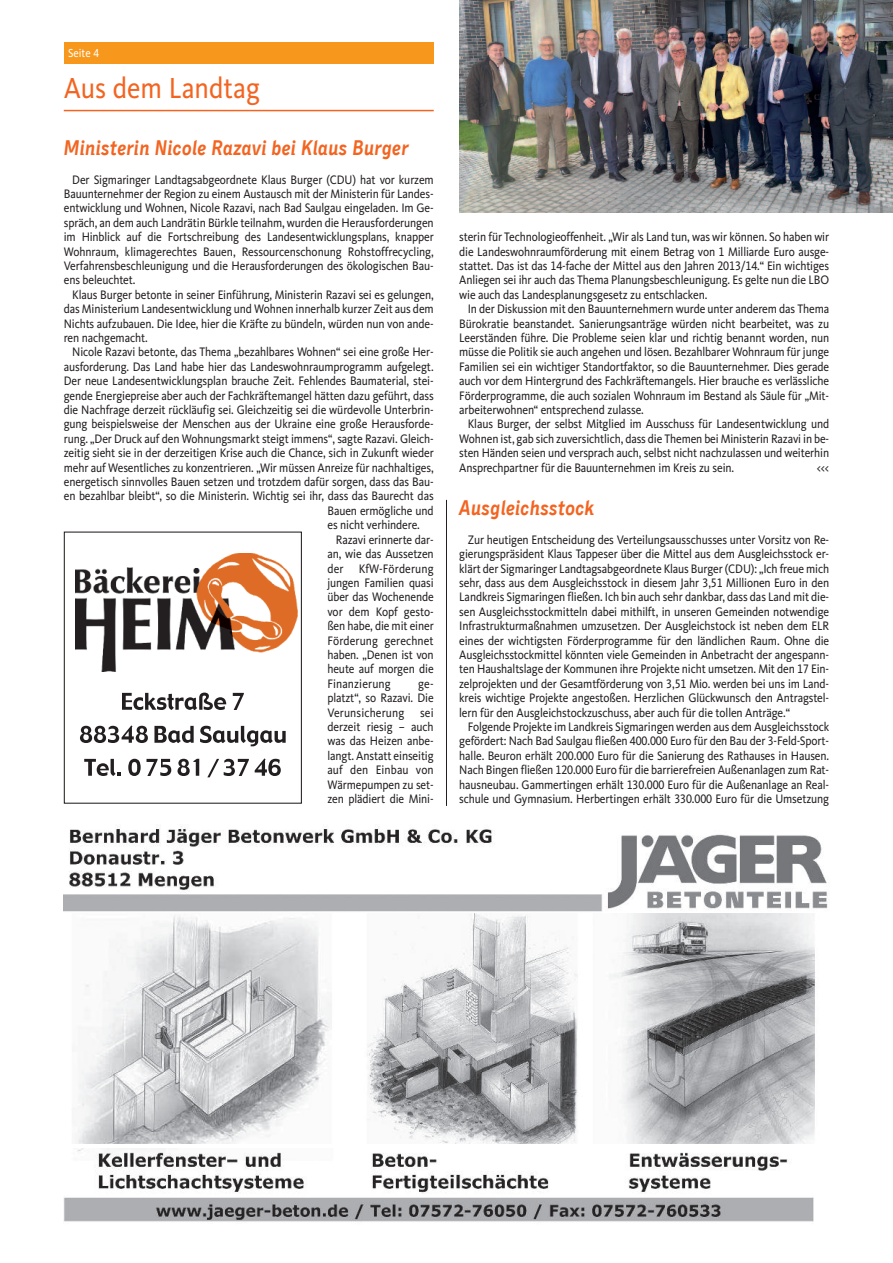
<style>
.page{position:relative;width:893px;height:1263px;background:#fff}
.page>*{position:absolute;margin:0;border:0;box-sizing:border-box;transform-origin:0 0}
.t1{font:30px "CDU Kievit Tab";color:#f36421;scale:.9 1}
.t2{font:italic 700 21px "CDU Skopex";color:#f36421;scale:.9 1}
.t3{font:12.75px/14.4px "CDU Kievit Tab";letter-spacing:-.01em;color:#231f20;text-align:justify;scale:.9 1}
.t4{font:12.75px "CDU Kievit Tab";letter-spacing:.01em;color:#231f20;scale:.9 1}
.t5{font:12px "CDU Kievit Tab";color:#fff;scale:.9 1}
</style>
<div class="page">
<div style="left:64px;top:43px;width:370px;height:21px;background:#f7981d"></div>
<hr style="left:64px;top:110px;width:370px;height:1px;background:#f36421">
<div style="left:64px;top:531px;width:238px;height:273px;border:1px solid #231f20"></div>
<img style="left:75px;top:553px;width:222px;height:118px">
<svg style="left:122px;top:692px;width:104px;height:18px"></svg>
<svg style="left:233px;top:693px;width:11px;height:17px"></svg>
<svg style="left:80px;top:725px;width:68px;height:18px"></svg>
<svg style="left:154px;top:726px;width:40px;height:17px"></svg>
<svg style="left:200px;top:726px;width:86px;height:20px"></svg>
<svg style="left:84px;top:759px;width:37px;height:17px"></svg>
<svg style="left:128px;top:759px;width:13px;height:17px"></svg>
<svg style="left:147px;top:759px;width:24px;height:17px"></svg>
<svg style="left:178px;top:759px;width:21px;height:17px"></svg>
<svg style="left:207px;top:759px;width:42px;height:18px"></svg>
<svg style="left:255px;top:758px;width:26px;height:18px"></svg>
<img style="left:64px;top:826px;width:764px;height:318px">
<img style="left:77px;top:1148px;width:711px;height:45px">
<img style="left:64px;top:1197px;width:750px;height:25px">
<img style="left:459px;top:0;width:434px;height:213px">
<hr style="left:446px;top:500px;width:1px;height:306px;background:#231f20">
<p class="t5" style="left:68px;top:49px;width:36px">Seite 4</p>
<h1 class="t1" style="left:64px;top:78px;width:220px">Aus dem Landtag</h1>
<h2 class="t2" style="left:64px;top:135px;width:385px">Ministerin Nicole Razavi bei Klaus Burger</h2>
<p class="t3" style="left:64px;top:173px;width:413px;text-indent:9px">Der Sigmaringer Landtagsabgeordnete Klaus Burger (CDU) hat vor kurzem Bauunternehmer der Region zu einem Austausch mit der Ministerin für Landes&shy;entwicklung und Wohnen, Nicole Razavi, nach Bad Saulgau eingeladen. Im Ge&shy;spräch, an dem auch Landrätin Bürkle teilnahm, wurden die Herausforderungen im Hinblick auf die Fortschreibung des Landesentwicklungsplans, knapper Wohnraum, klimagerechtes Bauen, Ressourcenschonung Rohstoffrecycling, Verfahrensbeschleunigung und die Herausforderungen des ökologischen Bau&shy;ens beleuchtet.</p>
<p class="t3" style="left:64px;top:289px;width:413px;text-indent:9px">Klaus Burger betonte in seiner Einführung, Ministerin Razavi sei es gelungen, das Ministerium Landesentwicklung und Wohnen innerhalb kurzer Zeit aus dem Nichts aufzubauen. Die Idee, hier die Kräfte zu bündeln, würden nun von ande&shy;ren nachgemacht.</p>
<p class="t3" style="left:72px;top:346px;width:403px">Nicole Razavi betonte, das Thema „bezahlbares Wohnen“ sei eine große Her-</p>
<p class="t3" style="left:64px;top:361px;width:413px">ausforderung. Das Land habe hier das Landeswohnraumprogramm aufgelegt.</p>
<p class="t3" style="left:64px;top:375px;width:413px">Der neue Landesentwicklungsplan brauche Zeit. Fehlendes Baumaterial, stei-</p>
<p class="t3" style="left:64px;top:389px;width:413px">gende Energiepreise aber auch der Fachkräftemangel hätten dazu geführt, dass</p>
<p class="t3" style="left:64px;top:404px;width:413px">die Nachfrage derzeit rückläufig sei. Gleichzeitig sei die würdevolle Unterbrin-</p>
<p class="t3" style="left:64px;top:418px;width:413px">gung beispielsweise der Menschen aus der Ukraine eine große Herausforde-</p>
<p class="t3" style="left:64px;top:433px;width:413px">rung. „Der Druck auf den Wohnungsmarkt steigt immens“, sagte Razavi. Gleich-</p>
<p class="t3" style="left:64px;top:447px;width:413px">zeitig sieht sie in der derzeitigen Krise auch die Chance, sich in Zukunft wieder</p>
<p class="t3" style="left:64px;top:461px;width:413px">mehr auf Wesentliches zu konzentrieren. „Wir müssen Anreize für nachhaltiges,</p>
<p class="t3" style="left:64px;top:476px;width:413px">energetisch sinnvolles Bauen setzen und trotzdem dafür sorgen, dass das Bau-</p>
<p class="t3" style="left:64px;top:490px;width:413px">en bezahlbar bleibt“, so die Ministerin. Wichtig sei ihr, dass das Baurecht das</p>
<p class="t3" style="left:327px;top:505px;width:120px">Bauen ermögliche und</p>
<p class="t3" style="left:327px;top:519px;width:104px">es nicht verhindere.</p>
<p class="t3" style="left:336px;top:533px;width:110px">Razavi erinnerte dar-</p>
<p class="t3" style="left:327px;top:548px;width:120px">an, wie das Aussetzen</p>
<p class="t4" style="left:327px;top:564px;width:120px">der KfW-Förderung</p>
<p class="t3" style="left:327px;top:577px;width:120px">jungen Familien quasi</p>
<p class="t3" style="left:327px;top:591px;width:120px">über das Wochenende</p>
<p class="t3" style="left:327px;top:605px;width:120px">vor dem Kopf gesto-</p>
<p class="t3" style="left:327px;top:620px;width:120px">ßen habe, die mit einer</p>
<p class="t4" style="left:327px;top:636px;width:120px">Förderung gerechnet</p>
<p class="t3" style="left:327px;top:649px;width:120px">haben. „Denen ist von</p>
<p class="t3" style="left:327px;top:663px;width:120px">heute auf morgen die</p>
<p class="t4" style="left:327px;top:679px;width:72px">Finanzierung</p>
<p class="t3" style="left:327px;top:677px;width:120px;text-indent:91px">ge&shy;platzt“, so Razavi. Die Verunsicherung sei derzeit riesig – auch was das Heizen anbe&shy;langt. Anstatt einseitig auf den Einbau von Wärmepumpen zu set&shy;zen plädiert die Mini-</p>
<p class="t3" style="left:459px;top:231px;width:413px">sterin für Technologieoffenheit. „Wir als Land tun, was wir können. So haben wir die Landeswohnraumförderung mit einem Betrag von 1 Milliarde Euro ausge&shy;stattet. Das ist das 14-fache der Mittel aus den Jahren 2013/14.“ Ein wichtiges Anliegen sei ihr auch das Thema Planungsbeschleunigung. Es gelte nun die LBO wie auch das Landesplanungsgesetz zu entschlacken.</p>
<p class="t3" style="left:459px;top:303px;width:413px;text-indent:9px">In der Diskussion mit den Bauunternehmern wurde unter anderem das Thema Bürokratie beanstandet. Sanierungsanträge würden nicht bearbeitet, was zu Leerständen führe. Die Probleme seien klar und richtig benannt worden, nun müsse die Politik sie auch angehen und lösen. Bezahlbarer Wohnraum für junge Familien sei ein wichtiger Standortfaktor, so die Bauunternehmer. Dies gerade auch vor dem Hintergrund des Fachkräftemangels. Hier brauche es verlässliche Förderprogramme, die auch sozialen Wohnraum im Bestand als Säule für „Mit&shy;arbeiterwohnen“ entsprechend zulasse.</p>
<p class="t3" style="left:459px;top:418px;width:413px;text-indent:9px">Klaus Burger, der selbst Mitglied im Ausschuss für Landesentwicklung und Wohnen ist, gab sich zuversichtlich, dass die Themen bei Ministerin Razavi in be&shy;sten Händen seien und versprach auch, selbst nicht nachzulassen und weiterhin Ansprechpartner für die Bauunternehmen im Kreis zu sein.</p>
<p class="t3" style="left:817px;top:461px;width:15px">&lt;&lt;&lt;</p>
<h2 class="t2" style="left:459px;top:495px;width:152px">Ausgleichsstock</h2>
<p class="t3" style="left:459px;top:533px;width:413px;text-indent:9px">Zur heutigen Entscheidung des Verteilungsausschusses unter Vorsitz von Re&shy;gierungspräsident Klaus Tappeser über die Mittel aus dem Ausgleichsstock er&shy;klärt der Sigmaringer Landtagsabgeordnete Klaus Burger (CDU): „Ich freue mich sehr, dass aus dem Ausgleichsstock in diesem Jahr 3,51 Millionen Euro in den Landkreis Sigmaringen fließen. Ich bin auch sehr dankbar, dass das Land mit die&shy;sen Ausgleichsstockmitteln dabei mithilft, in unseren Gemeinden notwendige Infrastrukturmaßnahmen umzusetzen. Der Ausgleichstock ist neben dem ELR eines der wichtigsten Förderprogramme für den ländlichen Raum. Ohne die Ausgleichsstockmittel könnten viele Gemeinden in Anbetracht der angespann&shy;ten Haushaltslage der Kommunen ihre Projekte nicht umsetzen. Mit den 17 Ein&shy;zelprojekten und der Gesamtförderung von 3,51 Mio. werden bei uns im Land&shy;kreis wichtige Projekte angestoßen. Herzlichen Glückwunsch den Antragstel&shy;lern für den Ausgleichstockzuschuss, aber auch für die tollen Anträge.“</p>
<p class="t3" style="left:459px;top:721px;width:413px;text-indent:9px">Folgende Projekte im Landkreis Sigmaringen werden aus dem Ausgleichsstock gefördert: Nach Bad Saulgau fließen 400.000 Euro für den Bau der 3-Feld-Sport&shy;halle. Beuron erhält 200.000 Euro für die Sanierung des Rathauses in Hausen.<br>Nach Bingen fließen 120.000 Euro für die barrierefreien Außenanlagen zum Rat&shy;hausneubau. Gammertingen erhält 130.000 Euro für die Außenanlage an Real&shy;schule und Gymnasium. Herbertingen erhält 330.000 Euro für die Umsetzung</p>
</div>
